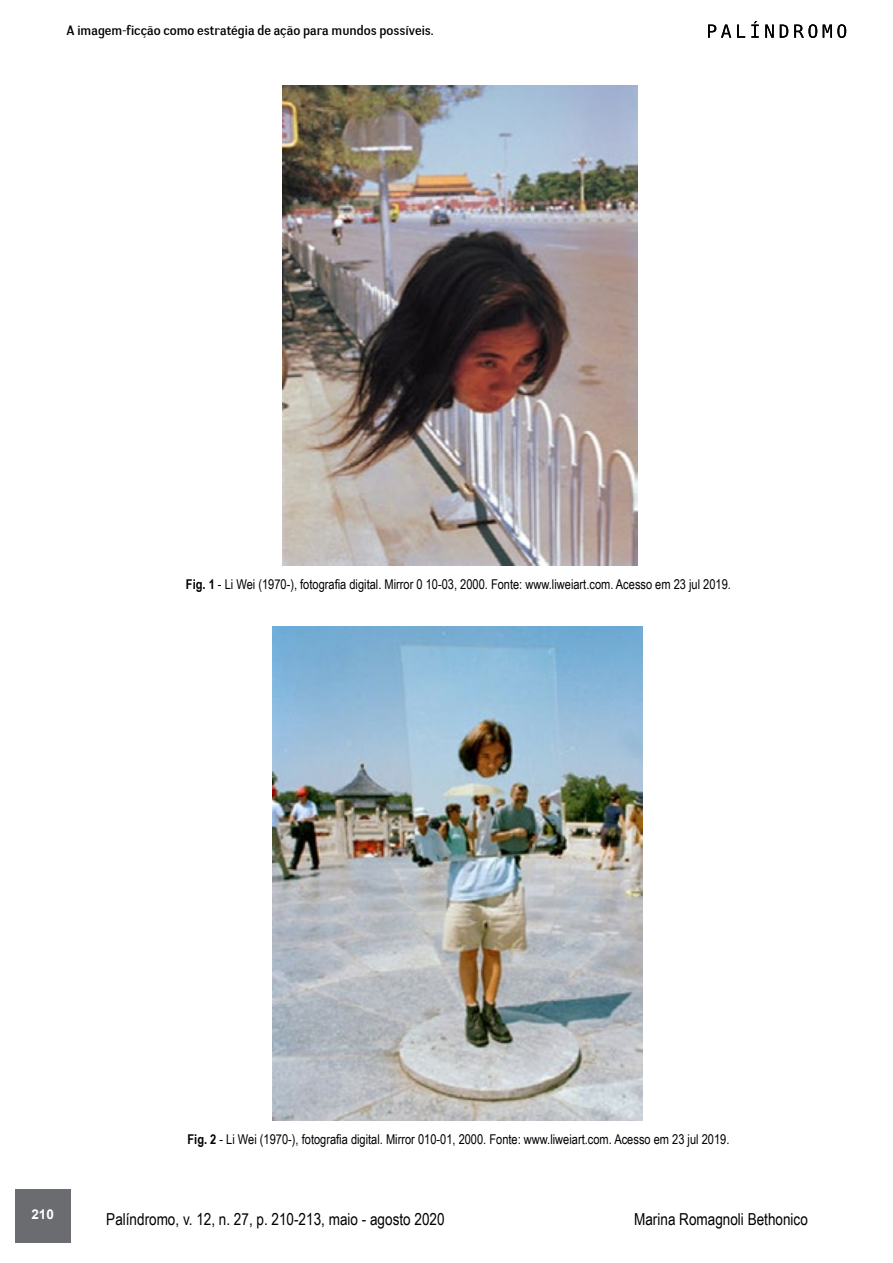
<style>
.page{position:relative;width:893px;height:1263px;background:#fff}
.page>*{position:absolute;margin:0;border:0;box-sizing:border-box;transform-origin:0 0}
.t1{font:16.5px "Arial Narrow";color:#000}
.t2{font:13.5px "Arial Narrow";color:#000}
.t3{font:13.5px "Negotiate Free";color:#000}
.t4{font:700 13.5px "Arial";color:#fff}
.s1{font-weight:700}
</style>
<div class="page">
<div style="left:15px;top:1189px;width:55px;height:53px;background:#6b6c6f"></div>
<svg style="left:708px;top:25px;width:23px;height:13px"></svg>
<svg style="left:737px;top:25px;width:8px;height:13px"></svg>
<svg style="left:751px;top:21px;width:8px;height:17px"></svg>
<svg style="left:765px;top:25px;width:9px;height:13px"></svg>
<svg style="left:780px;top:25px;width:8px;height:13px"></svg>
<svg style="left:794px;top:24px;width:23px;height:14px"></svg>
<svg style="left:823px;top:24px;width:23px;height:14px"></svg>
<img style="left:283px;top:85px;width:355px;height:480px">
<img style="left:272px;top:626px;width:370px;height:494px">
<p class="t3" style="left:67px;top:22px;width:368px">A imagem-ficção como estratégia de ação para mundos possíveis.</p>
<p class="t2" style="left:186px;top:575px;width:546px"><span class="s1">Fig. 1</span> - Li Wei (1970-), fotografia digital. Mirror 0 10-03, 2000. Fonte: www.liweiart.com. Acesso em 23 jul 2019.</p>
<p class="t4" style="left:31px;top:1205px;width:24px">210</p>
<p class="t2" style="left:188px;top:1130px;width:543px"><span class="s1">Fig. 2</span> - Li Wei (1970-), fotografia digital. Mirror 010-01, 2000. Fonte: www.liweiart.com. Acesso em 23 jul 2019.</p>
<p class="t1" style="left:106px;top:1206px;width:340px">Palíndromo, v. 12, n. 27, p. 210-213, maio - agosto 2020</p>
<p class="t1" style="left:634px;top:1206px;width:175px">Marina Romagnoli Bethonico</p>
</div>
